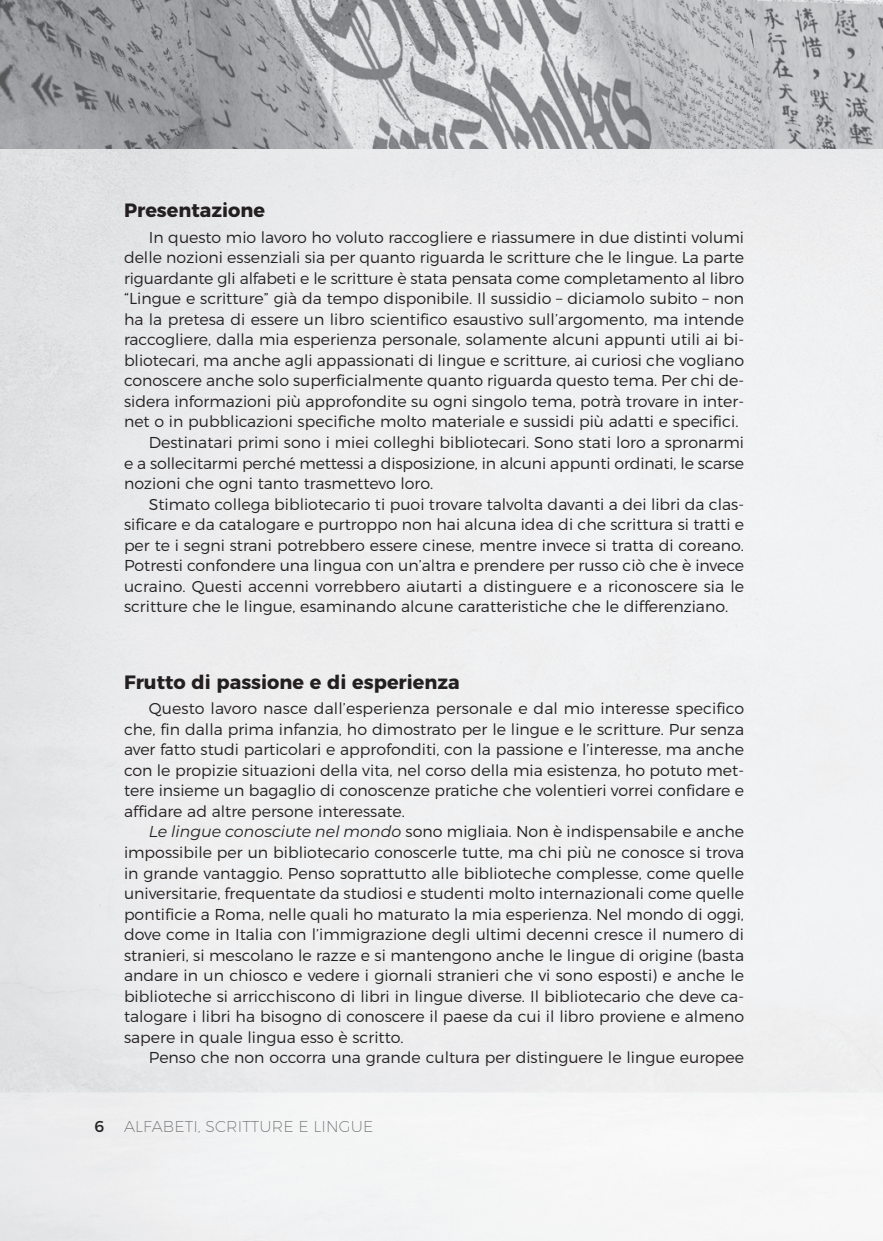
<style>
.page{position:relative;width:883px;height:1241px;background:#fff}
.page>*{position:absolute;margin:0;border:0;box-sizing:border-box;transform-origin:0 0}
.t1{font:700 19.25px "Montserrat";color:#231f20}
.t2{font:300 15.75px/20.5px "Montserrat";color:#231f20;text-align:justify}
.t3{font:200 15.75px "Montserrat";letter-spacing:.01em;color:#6c6d70}
.t4{font:15.75px "Montserrat";color:#231f20}
.s1{font-weight:400;font-style:italic}
</style>
<div class="page">
<img style="left:0;top:0;width:883px;height:149px">
<p class="t1" style="left:124px;top:203px;width:142px">Presentazione</p>
<p class="t2" style="left:124px;top:228px;width:622px;text-indent:25px">In questo mio lavoro ho voluto raccogliere e riassumere in due distinti volumi delle nozioni essenziali sia per quanto riguarda le scritture che le lingue. La parte riguardante gli alfabeti e le scritture è stata pensata come completamento al libro “Lingue e scritture” già da tempo disponibile. Il sussidio – diciamolo subito – non ha la pretesa di essere un libro scientifico esaustivo sull’argomento, ma intende raccogliere, dalla mia esperienza personale, solamente alcuni appunti utili ai bi&shy;bliotecari, ma anche agli appassionati di lingue e scritture, ai curiosi che vogliano conoscere anche solo superficialmente quanto riguarda questo tema. Per chi de&shy;sidera informazioni più approfondite su ogni singolo tema, potrà trovare in inter&shy;net o in pubblicazioni specifiche molto materiale e sussidi più adatti e specifici.</p>
<p class="t2" style="left:124px;top:433px;width:622px;text-indent:25px">Destinatari primi sono i miei colleghi bibliotecari. Sono stati loro a spronarmi e a sollecitarmi perché mettessi a disposizione, in alcuni appunti ordinati, le scarse nozioni che ogni tanto trasmettevo loro.</p>
<p class="t2" style="left:124px;top:495px;width:622px;text-indent:25px">Stimato collega bibliotecario ti puoi trovare talvolta davanti a dei libri da clas&shy;sificare e da catalogare e purtroppo non hai alcuna idea di che scrittura si tratti e per te i segni strani potrebbero essere cinese, mentre invece si tratta di coreano.<br>Potresti confondere una lingua con un’altra e prendere per russo ciò che è invece ucraino. Questi accenni vorrebbero aiutarti a distinguere e a riconoscere sia le scritture che le lingue, esaminando alcune caratteristiche che le differenziano.</p>
<p class="t1" style="left:124px;top:674px;width:337px">Frutto di passione e di esperienza</p>
<p class="t2" style="left:124px;top:699px;width:622px;text-indent:25px">Questo lavoro nasce dall’esperienza personale e dal mio interesse specifico che, fin dalla prima infanzia, ho dimostrato per le lingue e le scritture. Pur senza aver fatto studi particolari e approfonditi, con la passione e l’interesse, ma anche con le propizie situazioni della vita, nel corso della mia esistenza, ho potuto met&shy;tere insieme un bagaglio di conoscenze pratiche che volentieri vorrei confidare e affidare ad altre persone interessate.</p>
<p class="t2" style="left:124px;top:822px;width:622px;text-indent:25px"><span class="s1">Le lingue conosciute nel mondo</span> sono migliaia. Non è indispensabile e anche impossibile per un bibliotecario conoscerle tutte, ma chi più ne conosce si trova in grande vantaggio. Penso soprattutto alle biblioteche complesse, come quelle universitarie, frequentate da studiosi e studenti molto internazionali come quelle pontificie a Roma, nelle quali ho maturato la mia esperienza. Nel mondo di oggi, dove come in Italia con l’immigrazione degli ultimi decenni cresce il numero di stranieri, si mescolano le razze e si mantengono anche le lingue di origine (basta andare in un chiosco e vedere i giornali stranieri che vi sono esposti) e anche le biblioteche si arricchiscono di libri in lingue diverse. Il bibliotecario che deve ca&shy;talogare i libri ha bisogno di conoscere il paese da cui il libro proviene e almeno sapere in quale lingua esso è scritto.</p>
<p class="t2" style="left:149px;top:1048px;width:597px">Penso che non occorra una grande cultura per distinguere le lingue europee</p>
<p class="t4" style="left:94px;top:1120px;width:11px">6</p>
<p class="t3" style="left:124px;top:1117px;width:251px">ALFABETI, SCRITTURE E LINGUE</p>
</div>
